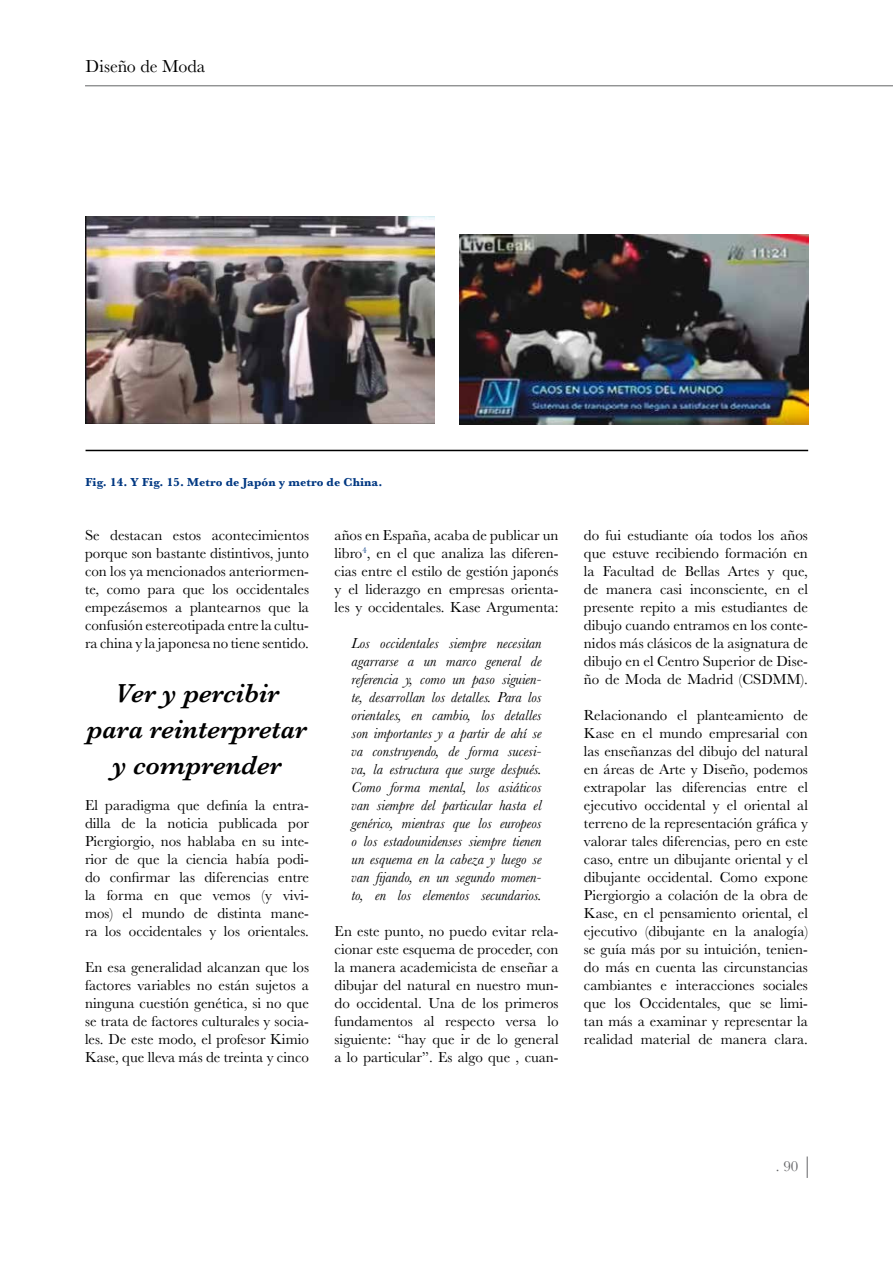
<style>
.page{position:relative;width:893px;height:1263px;background:#fff}
.page>*{position:absolute;margin:0;border:0;box-sizing:border-box;transform-origin:0 0}
.t1{font:italic 600 27px/36px "Baskerville";color:#000;text-align:center}
.t2{font:18px "Baskerville";color:#000}
.t3{font:15px/18px "Baskerville";color:#000;text-align:justify}
.t4{font:italic 15px/18px "Baskerville";color:#000;text-align:justify}
.t5{font:15px "Baskerville";color:#646567}
.t6{font:700 12px "Baskerville";letter-spacing:.01em;color:#003882}
</style>
<div class="page">
<hr style="left:85px;top:85px;width:808px;height:1px;background:#646567">
<svg style="left:807px;top:1156px;width:1px;height:22px"></svg>
<hr style="left:86px;top:450px;width:722px;height:1px;background:#000">
<img style="left:86px;top:216px;width:348px;height:208px">
<img style="left:459px;top:235px;width:349px;height:189px">
<p class="t2" style="left:86px;top:55px;width:121px">Diseño de Moda</p>
<p class="t6" style="left:86px;top:474px;width:298px">Fig. 14. Y Fig. 15. Metro de Japón y metro de China.</p>
<p class="t3" style="left:85px;top:526px;width:225px">Se destacan estos acontecimientos porque son bastante distintivos, junto con los ya mencionados anteriormen&shy;te, como para que los occidentales empezásemos a plantearnos que la confusión estereotipada entre la cultu&shy;ra china y la japonesa no tiene sentido.</p>
<h1 class="t1" style="left:87px;top:675px;width:221px">Ver y percibir para reinterpretar y comprender</h1>
<p class="t3" style="left:85px;top:796px;width:225px">El paradigma que definía la entra&shy;dilla de la noticia publicada por Piergiorgio, nos hablaba en su inte&shy;rior de que la ciencia había podi&shy;do confirmar las diferencias entre la forma en que vemos (y vivi&shy;mos) el mundo de distinta mane&shy;ra los occidentales y los orientales.</p>
<p class="t3" style="left:85px;top:958px;width:225px">En esa generalidad alcanzan que los factores variables no están sujetos a ninguna cuestión genética, si no que se trata de factores culturales y socia&shy;les. De este modo, el profesor Kimio Kase, que lleva más de treinta y cinco</p>
<p class="t3" style="left:335px;top:526px;width:225px">años en España, acaba de publicar un libro<sup>4</sup>, en el que analiza las diferen&shy;cias entre el estilo de gestión japonés y el liderazgo en empresas orienta&shy;les y occidentales. Kase Argumenta:</p>
<p class="t4" style="left:352px;top:634px;width:191px">Los occidentales siempre necesitan agarrarse a un marco general de referencia y, como un paso siguien&shy;te, desarrollan los detalles. Para los orientales, en cambio, los detalles son importantes y a partir de ahí se va construyendo, de forma sucesi&shy;va, la estructura que surge después.<br>Como forma mental, los asiáticos van siempre del particular hasta el genérico, mientras que los europeos o los estadounidenses siempre tienen un esquema en la cabeza y luego se van fijando, en un segundo momen&shy;to, en los elementos secundarios.</p>
<p class="t3" style="left:335px;top:922px;width:225px">En este punto, no puedo evitar rela&shy;cionar este esquema de proceder, con la manera academicista de enseñar a dibujar del natural en nuestro mun&shy;do occidental. Una de los primeros fundamentos al respecto versa lo siguiente: “hay que ir de lo general a lo particular”. Es algo que , cuan-</p>
<p class="t3" style="left:584px;top:526px;width:225px">do fui estudiante oía todos los años que estuve recibiendo formación en la Facultad de Bellas Artes y que, de manera casi inconsciente, en el presente repito a mis estudiantes de dibujo cuando entramos en los conte&shy;nidos más clásicos de la asignatura de dibujo en el Centro Superior de Dise&shy;ño de Moda de Madrid (CSDMM).</p>
<p class="t3" style="left:584px;top:706px;width:225px">Relacionando el planteamiento de Kase en el mundo empresarial con las enseñanzas del dibujo del natural en áreas de Arte y Diseño, podemos extrapolar las diferencias entre el ejecutivo occidental y el oriental al terreno de la representación gráfica y valorar tales diferencias, pero en este caso, entre un dibujante oriental y el dibujante occidental. Como expone Piergiorgio a colación de la obra de Kase, en el pensamiento oriental, el ejecutivo (dibujante en la analogía) se guía más por su intuición, tenien&shy;do más en cuenta las circunstancias cambiantes e interacciones sociales que los Occidentales, que se limi&shy;tan más a examinar y representar la realidad material de manera clara.</p>
<p class="t5" style="left:776px;top:1156px;width:24px">. 90</p>
</div>
